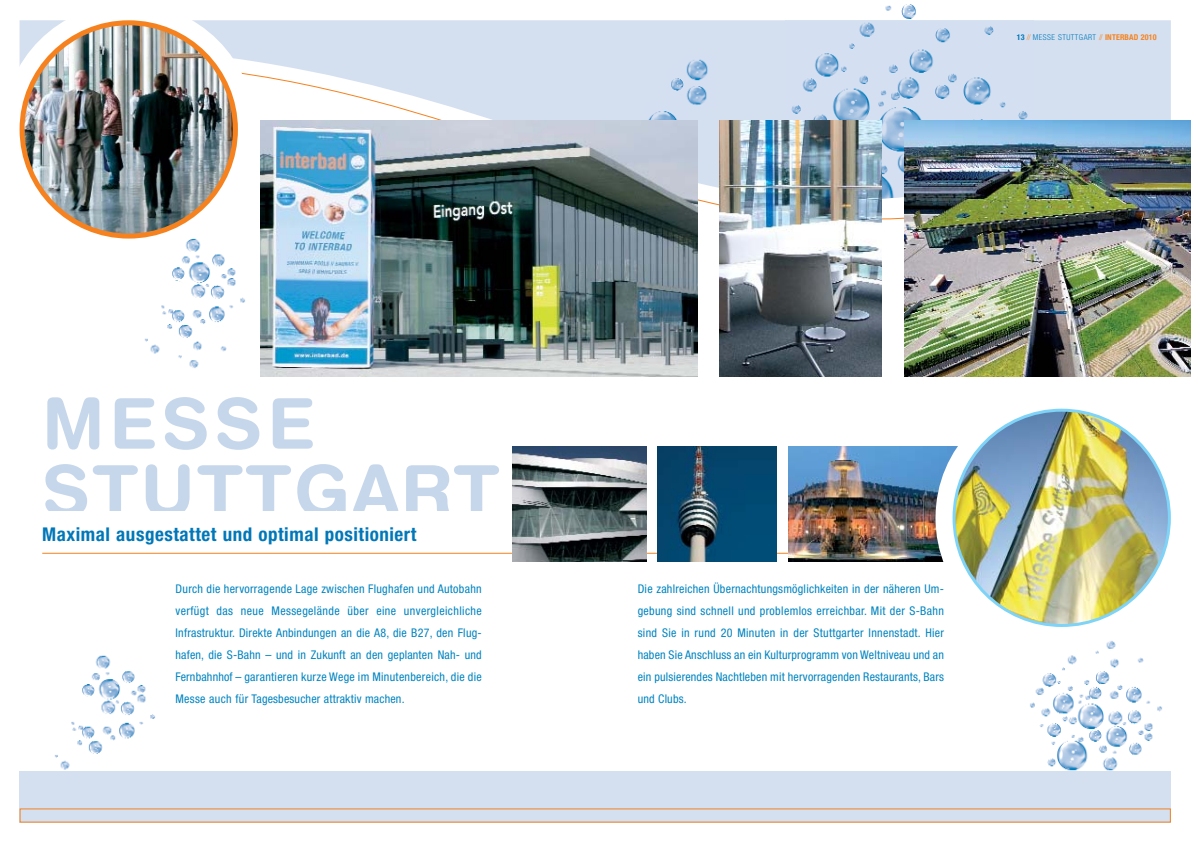
<style>
.page{position:relative;width:1191px;height:842px;background:#fff}
.page>*{position:absolute;margin:0;border:0;box-sizing:border-box;transform-origin:0 0}
.t1{font:700 70px/67px "Helvetica Rounded";letter-spacing:.025em;color:#c7d7eb}
.t2{font:700 condensed 19px "Helvetica Neue";letter-spacing:.03em;color:#0077b8}
.t3{font:condensed 12px/22px "Helvetica Neue";letter-spacing:.015em;color:#0084c0;text-align:justify}
.t4{font:300 condensed 8px "Helvetica Neue";letter-spacing:.055em;color:#0077b8}
.s1{font-weight:700}
.s2{color:#f5821f}
.s3{font-weight:700;color:#f5821f}
</style>
<div class="page">
<img style="left:54px;top:655px;width:102px;height:115px">
<div style="left:238px;top:20px;width:932px;height:39px;background:#d4e0f0"></div>
<img style="left:785px;top:20px;width:248px;height:39px">
<img style="left:901px;top:4px;width:15px;height:15px">
<img style="left:885px;top:5px;width:7px;height:6px">
<img style="left:144px;top:239px;width:101px;height:129px">
<img style="left:1030px;top:641px;width:132px;height:130px">
<div style="left:20px;top:771px;width:1150px;height:51px;background:#d4e0f0"></div>
<svg style="left:19px;top:59px;width:1152px;height:165px"></svg>
<img style="left:645px;top:55px;width:70px;height:94px">
<img style="left:904px;top:121px;width:286px;height:255px">
<img style="left:261px;top:121px;width:436px;height:255px">
<img style="left:720px;top:121px;width:161px;height:255px">
<div style="left:3px;top:3px;width:252px;height:253px;background:#fff;border-radius:50%"></div>
<img style="left:20px;top:20px;width:218px;height:219px">
<hr style="left:42px;top:553px;width:1076px;height:1px;background:#f5821f">
<img style="left:788px;top:447px;width:164px;height:115px">
<img style="left:657px;top:447px;width:119px;height:115px">
<img style="left:513px;top:447px;width:133px;height:115px">
<div style="left:935px;top:392px;width:252px;height:252px;background:#fff;border-radius:50%"></div>
<img style="left:952px;top:409px;width:218px;height:218px">
<p class="t4" style="left:1016px;top:34px;width:141px"><span class="s1">13</span> <span class="s2">//</span> MESSE STUTTGART <span class="s2">//</span> <span class="s3">INTERBAD 2010</span></p>
<h1 class="t1" style="left:42px;top:397px;width:459px">MESSE<br>STUTTGART</h1>
<h2 class="t2" style="left:42px;top:528px;width:376px">Maximal ausgestattet und optimal positioniert</h2>
<p class="t3" style="left:175px;top:579px;width:308px">Durch die hervorragende Lage zwischen Flughafen und Autobahn verfügt das neue Messegelände über eine unvergleichliche Infrastruktur. Direkte Anbindungen an die A8, die B27, den Flug&shy;hafen, die S-Bahn – und in Zukunft an den geplanten Nah- und Fernbahnhof – garantieren kurze Wege im Minutenbereich, die die Messe auch für Tagesbesucher attraktiv machen.</p>
<p class="t3" style="left:638px;top:579px;width:308px">Die zahlreichen Übernachtungsmöglichkeiten in der näheren Um&shy;gebung sind schnell und problemlos erreichbar. Mit der S-Bahn sind Sie in rund 20 Minuten in der Stuttgarter Innenstadt. Hier haben Sie Anschluss an ein Kulturprogramm von Weltniveau und an ein pulsierendes Nachtleben mit hervorragenden Restaurants, Bars und Clubs.</p>
</div>
